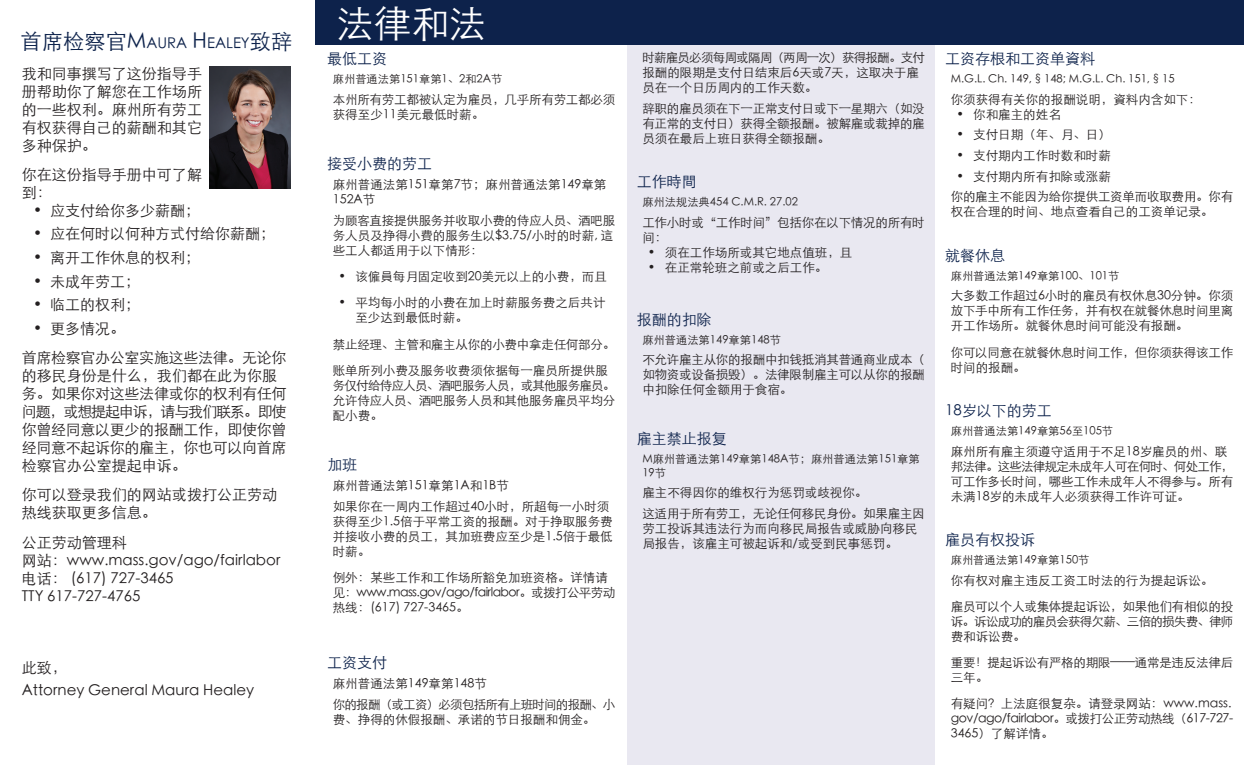
<style>
.page{position:relative;width:1244px;height:765px;background:#fff}
.page>*{position:absolute;margin:0;border:0;box-sizing:border-box;transform-origin:0 0}
.t1{font:300 37.5px "ST Heiti SC";color:#fff}
.t2{font:300 21.25px "ST Heiti SC";color:#0d224b}
.t3{font:300 15px/18px "ST Heiti SC";color:#231f20}
.t4{font:300 15px/18px "ST Heiti SC";letter-spacing:-.02em;color:#231f20}
.t5{font:300 15px "ST Heiti SC";color:#0d224b}
.t6{font:300 12.5px/15px "ST Heiti SC";color:#231f20}
.t7{font:300 12.5px/15px "ST Heiti SC";letter-spacing:-.02em;color:#231f20}
.t8{font:300 12.5px/15px "ST Heiti SC";letter-spacing:-.035em;color:#231f20}
.t9{font:300 12.5px/20.6px "ST Heiti SC";letter-spacing:-.06em;color:#231f20}
.t10{font:300 11.25px/13.5px "ST Heiti SC";color:#231f20}
.s1{font-size:14.88px}
</style>
<div class="page">
<div style="left:627px;top:36px;width:307px;height:729px;background:#e9e8f1"></div>
<div style="left:323px;top:0;width:920px;height:45px;background:#0d224b"></div>
<img style="left:209px;top:67px;width:81px;height:121px">
<h2 class="t2" style="left:21px;top:22px;width:273px">首席检察官M<span class="s1">AURA</span> H <span class="s1">EALEY</span>致辞</h2>
<p class="t3" style="left:22px;top:63px;width:181px;text-align:justify">我和同事撰写了这份指导手册帮助你了解您在工作场所的一些权利。麻州所有劳工有权获得自己的薪酬和其它多种保护。</p>
<p class="t3" style="left:22px;top:164px;width:181px">你在这份指导手册中可了解到：</p>
<p class="t3" style="left:33px;top:200px;width:168px">• 应支付给你多少薪酬；</p>
<p class="t3" style="left:33px;top:223px;width:243px">• 应在何时以何种方式付给你薪酬；</p>
<p class="t3" style="left:33px;top:247px;width:168px">• 离开工作休息的权利；</p>
<p class="t3" style="left:33px;top:271px;width:108px">• 未成年劳工；</p>
<p class="t3" style="left:33px;top:294px;width:108px">• 临工的权利；</p>
<p class="t4" style="left:22px;top:312px;width:266px;line-height:29.2px;text-indent:11px">• 更多情况。<br>首席检察官办公室实施这些法律。无论你</p>
<p class="t4" style="left:22px;top:365px;width:266px">的移民身份是什么，我们都在此为你服务。如果你对这些法律或你的权利有任何问题，或想提起申诉，请与我们联系。即使你曾经同意以更少的报酬工作，即使你曾经同意不起诉你的雇主，你也可以向首席检察官办公室提起申诉。</p>
<p class="t3" style="left:22px;top:484px;width:256px">你可以登录我们的网站或拨打公正劳动热线获取更多信息。</p>
<p class="t3" style="left:22px;top:532px;width:260px">公正劳动管理科<br>网站：www.mass.gov/ago/fairlabor电话： (617) 727-3465<br>TTY 617-727-4765</p>
<p class="t3" style="left:22px;top:654px;width:234px;line-height:23.6px">此致，<br>Attorney General Maura Healey</p>
<h1 class="t1" style="left:336px;top:-9px;width:151px">法律和法</h1>
<p class="t5" style="left:327px;top:46px;width:61px">最低工资</p>
<p class="t10" style="left:333px;top:71px;width:171px">麻州普通法第151章第1、2和2A节</p>
<p class="t7" style="left:333px;top:90px;width:284px">本州所有劳工都被认定为雇员，几乎所有劳工都必须获得至少11美元最低时薪。</p>
<p class="t5" style="left:327px;top:150px;width:106px">接受小费的劳工</p>
<p class="t6" style="left:333px;top:176px;width:275px">麻州普通法第151章第7节；麻州普通法第149章第<br>152A节</p>
<p class="t6" style="left:333px;top:212px;width:284px">为顾客直接提供服务并收取小费的侍应人员、酒吧服务人员及挣得小費的服务生以$3.75/小时的时薪, 這些工人都适用于以下情形：</p>
<p class="t6" style="left:338px;top:268px;width:270px">• 该僱員每月固定收到20美元以上的小费，而且</p>
<p class="t6" style="left:355px;top:294px;width:251px;text-indent:-17px">• 平均每小时的小费在加上时薪服务费之后共计至少达到最低时薪。</p>
<p class="t6" style="left:333px;top:330px;width:284px;line-height:26.2px">禁止经理、主管和雇主从你的小费中拿走任何部分。账单所列小费及服务收费须依据每一雇员所提供服</p>
<p class="t6" style="left:333px;top:377px;width:284px;text-align:justify">务仅付给侍应人员、酒吧服务人员，或其他服务雇员。允许侍应人员、酒吧服务人员和其他服务雇员平均分配小费。</p>
<p class="t5" style="left:327px;top:451px;width:31px">加班</p>
<p class="t6" style="left:333px;top:474px;width:278px;line-height:20.6px">麻州普通法第151章第1A和1B节<br>如果你在一周内工作超过40小时，所超每一小时须</p>
<p class="t6" style="left:333px;top:513px;width:281px;text-align:justify">获得至少1.5倍于平常工资的报酬。对于挣取服务费并接收小费的员工，其加班费应至少是1.5倍于最低时薪。</p>
<p class="t6" style="left:333px;top:569px;width:284px">例外：某些工作和工作场所豁免加班资格。详情请见：www.mass.gov/ago/fairlabor。或拨打公平劳动热线：(617) 727-3465。</p>
<p class="t5" style="left:327px;top:649px;width:61px">工资支付</p>
<p class="t9" style="left:333px;top:672px;width:284px">麻州普通法第149章第148节<br>你的报酬（或工资）必须包括所有上班时间的报酬、小</p>
<p class="t6" style="left:333px;top:711px;width:264px">费、挣得的休假报酬、承诺的节日报酬和佣金。</p>
<p class="t6" style="left:642px;top:49px;width:284px">时薪雇员必须每周或隔周（两周一次）获得报酬。支付报酬的限期是支付日结束后6天或7天，这取决于雇员在一个日历周内的工作天数。</p>
<p class="t6" style="left:642px;top:99px;width:284px;text-align:justify">辞职的雇员须在下一正常支付日或下一星期六（如没有正常的支付日）获得全额报酬。被解雇或裁掉的雇员须在最后上班日获得全额报酬。</p>
<p class="t5" style="left:636px;top:169px;width:61px">工作時間</p>
<p class="t10" style="left:642px;top:194px;width:157px">麻州法规法典454 C.M.R. 27.02</p>
<p class="t7" style="left:642px;top:213px;width:284px">工作小时或“工作时间”包括你在以下情况的所有时间：</p>
<p class="t6" style="left:648px;top:243px;width:206px">• 须在工作场所或其它地点值班，且</p>
<p class="t6" style="left:648px;top:258px;width:181px">• 在正常轮班之前或之后工作。</p>
<p class="t5" style="left:636px;top:306px;width:76px">报酬的扣除</p>
<p class="t10" style="left:642px;top:332px;width:140px">麻州普通法第149章第148节</p>
<p class="t6" style="left:642px;top:351px;width:284px;text-align:justify">不允许雇主从你的报酬中扣钱抵消其普通商业成本（如物资或设备损毁）。法律限制雇主可以从你的报酬中扣除任何金额用于食宿。</p>
<p class="t5" style="left:636px;top:426px;width:91px">雇主禁止报复</p>
<p class="t10" style="left:642px;top:451px;width:279px">M麻州普通法第149章第148A节；麻州普通法第151章第<br>19节</p>
<p class="t7" style="left:642px;top:481px;width:284px;line-height:20.6px">雇主不得因你的维权行为惩罚或歧视你。<br>这适用于所有劳工，无论任何移民身份。如果雇主因</p>
<p class="t6" style="left:642px;top:520px;width:276px">劳工投诉其违法行为而向移民局报告或威胁向移民局报告，该雇主可被起诉和/或受到民事惩罚。</p>
<p class="t5" style="left:944px;top:46px;width:151px">工资存根和工资单資料</p>
<p class="t10" style="left:950px;top:71px;width:225px">M.G.L. Ch. 149, § 148; M.G.L. Ch. 151, § 15</p>
<p class="t6" style="left:950px;top:90px;width:251px">你须获得有关你的报酬说明，資料内含如下：</p>
<p class="t6" style="left:956px;top:105px;width:106px">• 你和雇主的姓名</p>
<p class="t6" style="left:956px;top:126px;width:156px">• 支付日期（年、月、日）</p>
<p class="t6" style="left:956px;top:147px;width:156px">• 支付期内工作时数和时薪</p>
<p class="t7" style="left:950px;top:165px;width:284px;line-height:20.6px;text-indent:6px">• 支付期内所有扣除或涨薪<br>你的雇主不能因为给你提供工资单而收取费用。你有</p>
<p class="t6" style="left:950px;top:203px;width:264px">权在合理的时间、地点查看自己的工资单记录。</p>
<p class="t5" style="left:944px;top:242px;width:61px">就餐休息</p>
<p class="t10" style="left:950px;top:268px;width:170px">麻州普通法第149章第100、101节</p>
<p class="t6" style="left:950px;top:287px;width:284px;text-align:justify">大多数工作超过6小时的雇员有权休息30分钟。你须放下手中所有工作任务，并有权在就餐休息时间里离开工作场所。就餐休息时间可能没有报酬。</p>
<p class="t7" style="left:950px;top:343px;width:284px">你可以同意在就餐休息时间工作，但你须获得该工作时间的报酬。</p>
<p class="t5" style="left:944px;top:397px;width:108px">18岁以下的劳工</p>
<p class="t10" style="left:950px;top:423px;width:164px">麻州普通法第149章第56至105节</p>
<p class="t6" style="left:950px;top:442px;width:284px">麻州所有雇主须遵守适用于不足18岁雇员的州、联邦法律。这些法律规定未成年人可在何时、何处工作，可工作多长时间，哪些工作未成年人不得参与。所有未满18岁的未成年人必须获得工作许可证。</p>
<p class="t5" style="left:944px;top:526px;width:91px">雇员有权投诉</p>
<p class="t10" style="left:950px;top:552px;width:140px">麻州普通法第149章第150节</p>
<p class="t7" style="left:950px;top:566px;width:284px;line-height:26.2px">你有权对雇主违反工资工时法的行为提起诉讼。<br>雇员可以个人或集体提起诉讼，如果他们有相似的投</p>
<p class="t9" style="left:950px;top:612px;width:284px;line-height:15px">诉。诉讼成功的雇员会获得欠薪、三倍的损失费、律师费和诉讼费。</p>
<p class="t7" style="left:950px;top:654px;width:284px">重要！提起诉讼有严格的期限——通常是违反法律后三年。</p>
<p class="t8" style="left:950px;top:695px;width:284px">有疑问？上法庭很复杂。请登录网站：www.mass. gov/ago/fairlabor。或拨打公正劳动热线（617-727-<br>3465）了解详情。</p>
</div>
